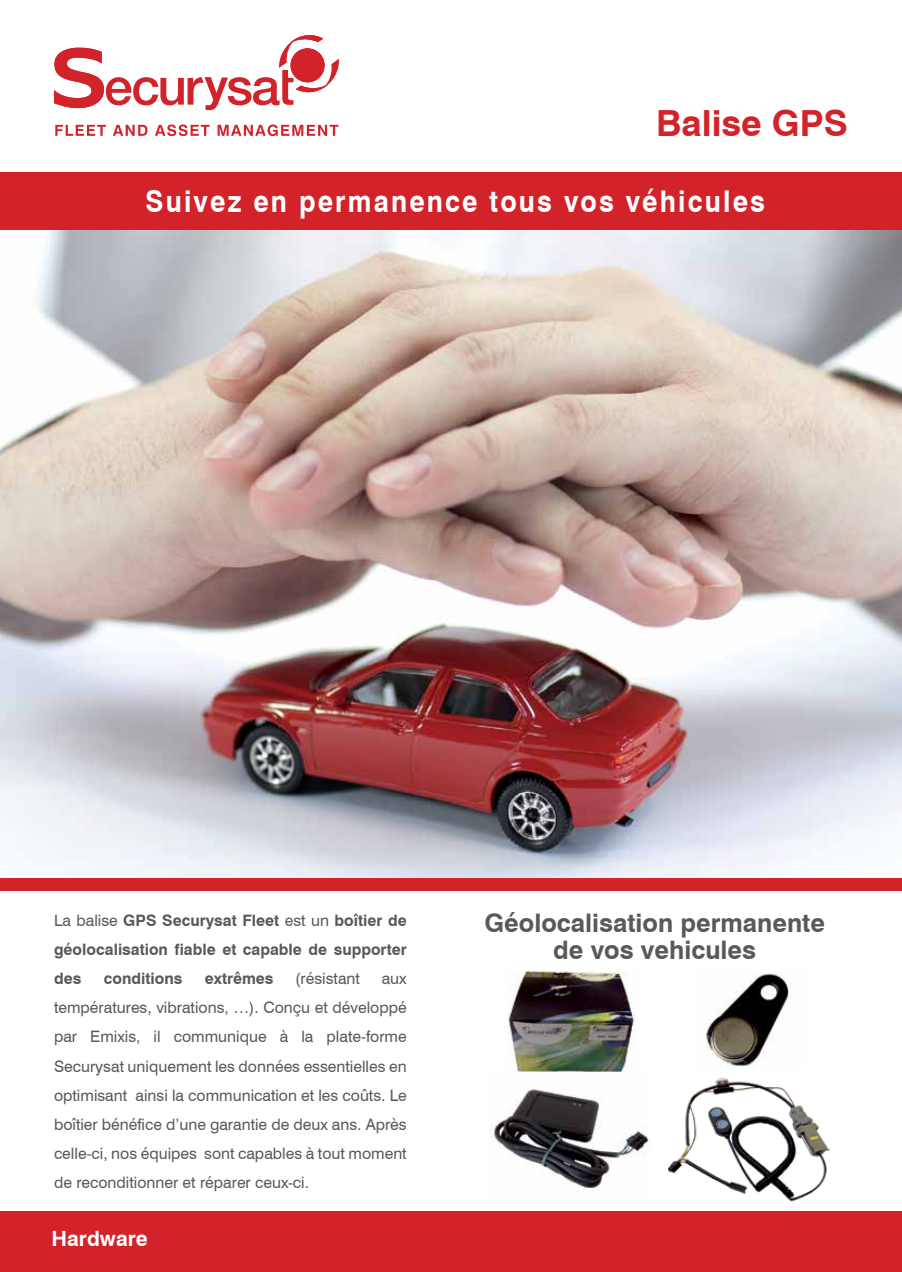
<style>
.page{position:relative;width:902px;height:1272px;background:#fff}
.page>*{position:absolute;margin:0;border:0;box-sizing:border-box;transform-origin:0 0}
.t1{font:700 36px "Swiss 721 BT";color:#d2232a}
.t2{font:700 30px "Swiss 721 BT";letter-spacing:.08em;color:#fff;scale:.9 1}
.t3{font:700 25.5px/27px "Swiss 721 BT";color:#58595b;text-align:center}
.t4{font:700 21px "Swiss 721 BT";color:#fff}
.t5{font:15.75px/29.1px "Swiss 721 BT";color:#58595b;text-align:justify}
.t6{font:700 15.75px/29.1px "Swiss 721 BT";color:#58595b;text-align:justify}
.s1{font-weight:400}
</style>
<div class="page">
<img style="left:0;top:230px;width:901px;height:648px">
<div style="left:0;top:1210px;width:901px;height:61px;background:#d2232a"></div>
<div style="left:0;top:172px;width:901px;height:58px;background:#d2232a"></div>
<svg style="left:55px;top:125px;width:51px;height:11px"></svg>
<svg style="left:113px;top:125px;width:34px;height:11px"></svg>
<svg style="left:155px;top:124px;width:54px;height:12px"></svg>
<svg style="left:217px;top:124px;width:121px;height:12px"></svg>
<svg style="left:54px;top:35px;width:285px;height:75px"></svg>
<div style="left:0;top:878px;width:901px;height:12px;background:#d2232a"></div>
<img style="left:668px;top:1077px;width:161px;height:125px">
<img style="left:706px;top:973px;width:85px;height:95px">
<img style="left:507px;top:970px;width:128px;height:101px">
<img style="left:490px;top:1071px;width:160px;height:121px">
<h1 class="t1" style="left:656px;top:101px;width:193px">Balise GPS</h1>
<h2 class="t2" style="left:146px;top:183px;width:689px">Suivez en permanence tous vos véhicules</h2>
<p class="t6" style="left:54px;top:905px;width:354px"><span class="s1">La balise</span> GPS Securysat Fleet <span class="s1">est un</span> boîtier de géolocalisation fiable et capable de supporter des</p>
<p class="t6" style="left:104px;top:963px;width:80px">conditions</p>
<p class="t6" style="left:205px;top:963px;width:70px">extrêmes</p>
<p class="t5" style="left:295px;top:963px;width:66px">(résistant</p>
<p class="t5" style="left:54px;top:963px;width:354px;text-indent:327px">aux températures, vibrations, …). Conçu et développé par Emixis, il communique à la plate-forme Securysat uniquement les données essentielles en optimisant ainsi la communication et les coûts. Le boîtier bénéfice d’une garantie de deux ans. Après celle-ci, nos équipes sont capables à tout moment de reconditionner et réparer ceux-ci.</p>
<h3 class="t4" style="left:51px;top:1225px;width:98px">Hardware</h3>
<h3 class="t3" style="left:484px;top:908px;width:342px">Géolocalisation permanente de vos vehicules</h3>
</div>
